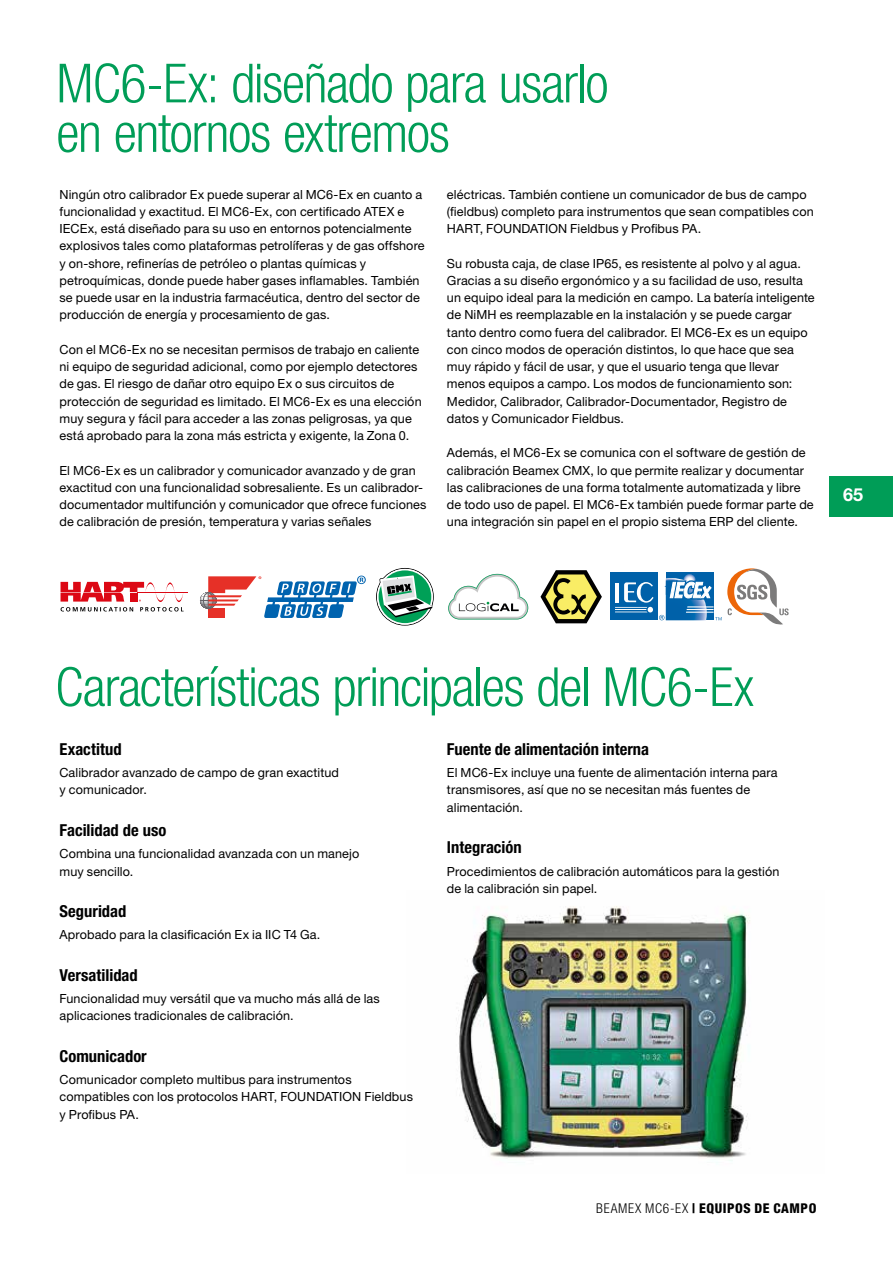
<style>
.page{position:relative;width:893px;height:1263px;background:#fff}
.page>*{position:absolute;margin:0;border:0;box-sizing:border-box;transform-origin:0 0}
.t1{font:300 condensed 54px/49.5px "Helvetica Neue LT Std";letter-spacing:-.025em;color:#009d57}
.t2{font:700 18px "Helvetica Neue LT Std";color:#fff}
.t3{font:700 condensed 16.5px "Helvetica Neue LT Std";color:#000}
.t4{font:800 condensed 13.5px "Helvetica Neue LT Std";letter-spacing:.04em;color:#000}
.t5{font:12.6px/17.2px "Helvetica Neue LT Std";letter-spacing:.01em;color:#000}
.s1{font-weight:300}
</style>
<div class="page">
<img style="left:456px;top:906px;width:294px;height:257px">
<svg style="left:200px;top:576px;width:166px;height:42px"></svg>
<hr style="left:138px;top:592px;width:50px;height:1px;background:#dc0814">
<svg style="left:61px;top:582px;width:123px;height:29px"></svg>
<svg style="left:378px;top:570px;width:54px;height:54px"></svg>
<div style="left:377px;top:569px;width:56px;height:56px;border:2px solid #fff;border-radius:50%"></div>
<svg style="left:380px;top:575px;width:52px;height:42px"></svg>
<svg style="left:540px;top:570px;width:62px;height:53px"></svg>
<svg style="left:448px;top:574px;width:80px;height:45px"></svg>
<div style="left:610px;top:573px;width:48px;height:47px;background:#0061a9"></div>
<svg style="left:615px;top:582px;width:38px;height:30px"></svg>
<svg style="left:659px;top:568px;width:130px;height:57px"></svg>
<div style="left:829px;top:476px;width:64px;height:40px;background:#009d57"></div>
<h1 class="t1" style="left:56px;top:58px;width:554px">MC6-Ex: diseñado para usarlo en entornos extremos</h1>
<p class="t5" style="left:60px;top:185px;width:367px">Ningún otro calibrador Ex puede superar al MC6-Ex en cuanto a funcionalidad y exactitud. El MC6-Ex, con certificado ATEX e IECEx, está diseñado para su uso en entornos potencialmente explosivos tales como plataformas petrolíferas y de gas offshore y on-shore, refinerías de petróleo o plantas químicas y petroquímicas, donde puede haber gases inflamables. También se puede usar en la industria farmacéutica, dentro del sector de producción de energía y procesamiento de gas.</p>
<p class="t5" style="left:60px;top:341px;width:364px">Con el MC6-Ex no se necesitan permisos de trabajo en caliente ni equipo de seguridad adicional, como por ejemplo detectores de gas. El riesgo de dañar otro equipo Ex o sus circuitos de protección de seguridad es limitado. El MC6-Ex es una elección muy segura y fácil para acceder a las zonas peligrosas, ya que está aprobado para la zona más estricta y exigente, la Zona 0.</p>
<p class="t5" style="left:60px;top:461px;width:368px">El MC6-Ex es un calibrador y comunicador avanzado y de gran exactitud con una funcionalidad sobresaliente. Es un calibrador&shy;documentador multifunción y comunicador que ofrece funciones de calibración de presión, temperatura y varias señales</p>
<p class="t5" style="left:447px;top:185px;width:368px">eléctricas. También contiene un comunicador de bus de campo (fieldbus) completo para instrumentos que sean compatibles con<br>HART, FOUNDATION Fieldbus y Profibus PA.</p>
<p class="t5" style="left:447px;top:254px;width:369px">Su robusta caja, de clase IP65, es resistente al polvo y al agua.<br>Gracias a su diseño ergonómico y a su facilidad de uso, resulta un equipo ideal para la medición en campo. La batería inteligente de NiMH es reemplazable en la instalación y se puede cargar tanto dentro como fuera del calibrador. El MC6-Ex es un equipo con cinco modos de operación distintos, lo que hace que sea muy rápido y fácil de usar, y que el usuario tenga que llevar menos equipos a campo. Los modos de funcionamiento son:<br>Medidor, Calibrador, Calibrador-Documentador, Registro de datos y Comunicador Fieldbus.</p>
<p class="t5" style="left:447px;top:444px;width:368px">Además, el MC6-Ex se comunica con el software de gestión de calibración Beamex CMX, lo que permite realizar y documentar las calibraciones de una forma totalmente automatizada y libre de todo uso de papel. El MC6-Ex también puede formar parte de una integración sin papel en el propio sistema ERP del cliente.</p>
<h2 class="t2" style="left:843px;top:484px;width:21px">65</h2>
<h1 class="t1" style="left:55px;top:662px;width:700px">Características principales del MC6-Ex</h1>
<h3 class="t3" style="left:60px;top:739px;width:64px">Exactitud</h3>
<p class="t5" style="left:60px;top:764px;width:281px">Calibrador avanzado de campo de gran exactitud y comunicador.</p>
<h3 class="t3" style="left:60px;top:820px;width:108px">Facilidad de uso</h3>
<p class="t5" style="left:60px;top:845px;width:301px">Combina una funcionalidad avanzada con un manejo muy sencillo.</p>
<h3 class="t3" style="left:60px;top:901px;width:68px">Seguridad</h3>
<p class="t5" style="left:60px;top:926px;width:262px">Aprobado para la clasificación Ex ia IIC T4 Ga.</p>
<h3 class="t3" style="left:60px;top:965px;width:80px">Versatilidad</h3>
<p class="t5" style="left:60px;top:990px;width:322px">Funcionalidad muy versátil que va mucho más allá de las aplicaciones tradicionales de calibración.</p>
<h3 class="t3" style="left:60px;top:1046px;width:89px">Comunicador</h3>
<p class="t5" style="left:60px;top:1071px;width:355px">Comunicador completo multibus para instrumentos compatibles con los protocolos HART, FOUNDATION Fieldbus y Profibus PA.</p>
<h3 class="t3" style="left:447px;top:739px;width:204px">Fuente de alimentación interna</h3>
<p class="t5" style="left:447px;top:764px;width:332px">El MC6-Ex incluye una fuente de alimentación interna para transmisores, así que no se necesitan más fuentes de alimentación.</p>
<h3 class="t3" style="left:447px;top:837px;width:76px">Integración</h3>
<p class="t5" style="left:447px;top:862px;width:334px">Procedimientos de calibración automáticos para la gestión de la calibración sin papel.</p>
<p class="t4" style="left:596px;top:1200px;width:222px"><span class="s1">BEAMEX MC6-EX</span> | EQUIPOS DE CAMPO</p>
</div>
